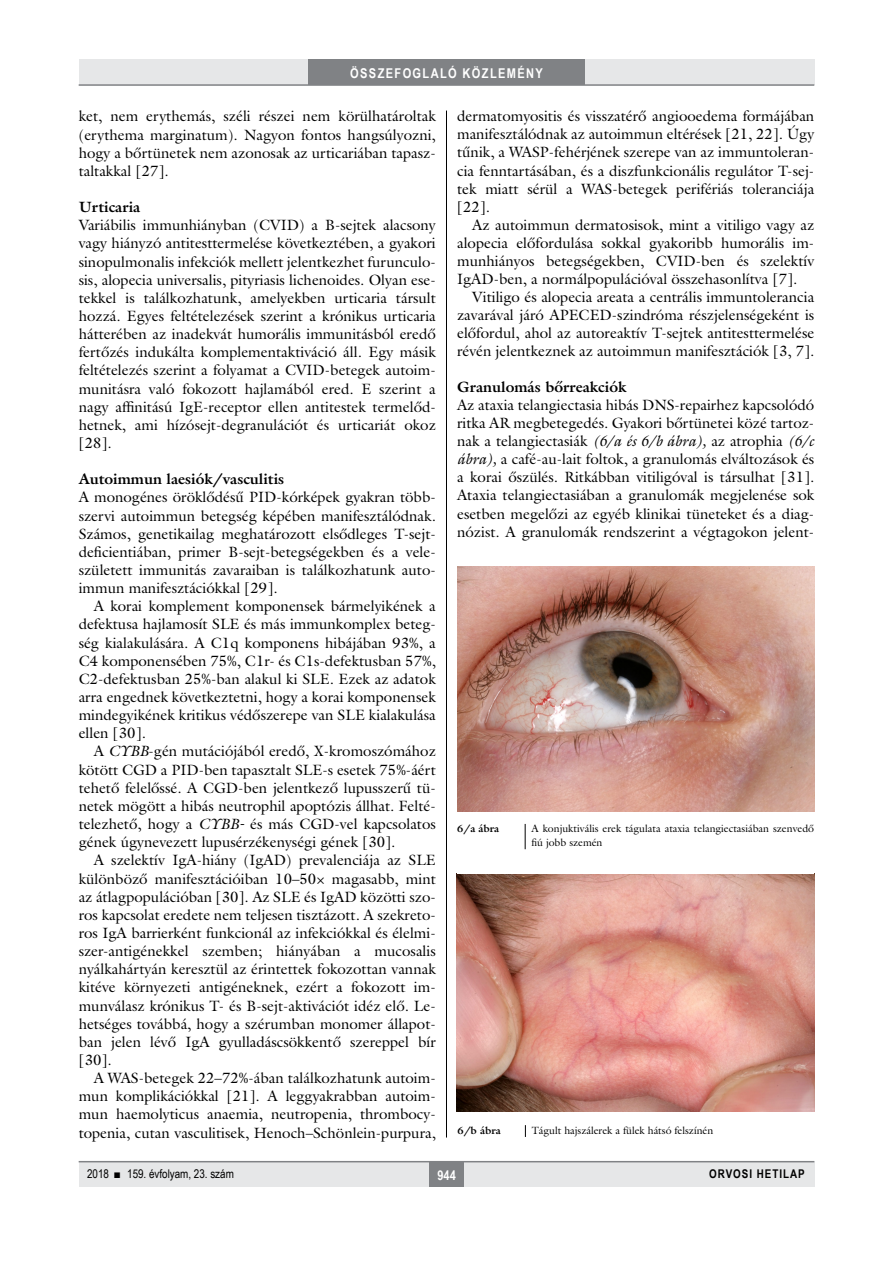
<style>
.page{position:relative;width:893px;height:1263px;background:#fff}
.page>*{position:absolute;margin:0;border:0;box-sizing:border-box;transform-origin:0 0}
.Body_Text{font:15px/18.1px "Galliard Reg";color:#000;text-align:justify}
.Body_tompa{font:15px/18.1px "Galliard Reg";color:#000;text-align:justify}
.Body_tompa-2{font:700 15px "Galliard Reg";color:#000}
.t1{font:700 13.5px "Arial Narrow";letter-spacing:.1em;color:#fff}
.t2{font:12px "Arial Narrow";color:#000}
.t3{font:700 12px "Arial Narrow";letter-spacing:.08em;color:#000}
.kepalairas2{font:10.5px/13.5px "Galliard Reg";color:#000}
.kepalairas1{font:700 10.5px "Galliard Reg";color:#000}
.s1{font-style:italic}
</style>
<div class="page">
<div style="left:79px;top:1161px;width:735px;height:25px;background:#e6e7e8"></div>
<hr style="left:79px;top:1161px;width:735px;height:1px;background:#808285">
<div style="left:430px;top:1161px;width:34px;height:25px;background:#808285"></div>
<div style="left:79px;top:60px;width:735px;height:25px;background:#e6e7e8"></div>
<div style="left:308px;top:60px;width:277px;height:25px;background:#808285"></div>
<hr style="left:79px;top:84px;width:735px;height:2px;background:#808285">
<hr style="left:446px;top:111px;width:1px;height:1026px;background:#000">
<img style="left:457px;top:567px;width:357px;height:244px">
<img style="left:457px;top:874px;width:357px;height:237px">
<svg style="left:525px;top:824px;width:1px;height:25px"></svg>
<svg style="left:525px;top:1125px;width:1px;height:12px"></svg>
<p class="t1" style="left:350px;top:63px;width:194px">ÖSSZEFOGLALÓ KÖZLEMÉNY</p>
<p class="Body_Text" style="left:79px;top:107px;width:359px">ket, nem erythemás, széli részei nem körülhatároltak (erythema marginatum). Nagyon fontos hangsúlyozni, hogy a bőrtünetek nem azonosak az urticariában tapasz&shy;taltakkal [27].</p>
<p class="Body_tompa-2" style="left:79px;top:197px;width:63px">Urticaria</p>
<p class="Body_tompa" style="left:79px;top:216px;width:359px">Variábilis immunhiányban (CVID) a B-sejtek alacsony vagy hiányzó antitesttermelése következtében, a gyakori sinopulmonalis infekciók mellett jelentkezhet furunculo&shy;sis, alopecia universalis, pityriasis lichenoides. Olyan ese&shy;tekkel is találkozhatunk, amelyekben urticaria társult hozzá. Egyes feltételezések szerint a krónikus urticaria hátterében az inadekvát humorális immunitásból eredő fertőzés indukálta komplementaktiváció áll. Egy másik feltételezés szerint a folyamat a CVID-betegek autoim&shy;munitásra való fokozott hajlamából ered. E szerint a nagy affinitású IgE-receptor ellen antitestek termelőd&shy;hetnek, ami hízósejt-degranulációt és urticariát okoz [28].</p>
<p class="Body_tompa-2" style="left:79px;top:469px;width:207px">Autoimmun laesiók/vasculitis</p>
<p class="Body_tompa" style="left:79px;top:488px;width:359px">A monogénes öröklődésű PID-kórképek gyakran több&shy;szervi autoimmun betegség képében manifesztálódnak.<br>Számos, genetikailag meghatározott elsődleges T-sejt&shy;deficientiában, primer B-sejt-betegségekben és a vele&shy;született immunitás zavaraiban is találkozhatunk auto&shy;immun manifesztációkkal [29].</p>
<p class="Body_Text" style="left:79px;top:597px;width:359px;text-indent:15px">A korai komplement komponensek bármelyikének a defektusa hajlamosít SLE és más immunkomplex beteg&shy;ség kialakulására. A C1q komponens hibájában 93%, a C4 komponensében 75%, C1r- és C1s-defektusban 57%, C2-defektusban 25%-ban alakul ki SLE. Ezek az adatok arra engednek következtetni, hogy a korai komponensek mindegyikének kritikus védőszerepe van SLE kialakulása ellen [30].</p>
<p class="Body_Text" style="left:79px;top:742px;width:359px;text-indent:15px">A <span class="s1">CYBB</span>-gén mutációjából eredő, X-kromoszómához kötött CGD a PID-ben tapasztalt SLE-s esetek 75%-áért tehető felelőssé. A CGD-ben jelentkező lupusszerű tü&shy;netek mögött a hibás neutrophil apoptózis állhat. Felté&shy;telezhető, hogy a <span class="s1">CYBB-</span> és más CGD-vel kapcsolatos gének úgynevezett lupusérzékenységi gének [30].</p>
<p class="Body_Text" style="left:79px;top:851px;width:359px;text-indent:15px">A szelektív IgA-hiány (IgAD) prevalenciája az SLE különböző manifesztációiban 10–50× magasabb, mint az átlagpopulációban [30]. Az SLE és IgAD közötti szo&shy;ros kapcsolat eredete nem teljesen tisztázott. A szekreto&shy;ros IgA barrierként funkcionál az infekciókkal és élelmi&shy;szer-antigénekkel szemben; hiányában a mucosalis nyálkahártyán keresztül az érintettek fokozottan vannak kitéve környezeti antigéneknek, ezért a fokozott im&shy;munválasz krónikus T- és B-sejt-aktivációt idéz elő. Le&shy;hetséges továbbá, hogy a szérumban monomer állapot&shy;ban jelen lévő IgA gyulladáscsökkentő szereppel bír [30].</p>
<p class="Body_Text" style="left:79px;top:1069px;width:359px;text-indent:15px">A WAS-betegek 22–72%-ában találkozhatunk autoim&shy;mun komplikációkkal [21]. A leggyakrabban autoim&shy;mun haemolyticus anaemia, neutropenia, thrombocy&shy;topenia, cutan vasculitisek, Henoch–Schönlein-purpura,</p>
<p class="Body_Text" style="left:457px;top:107px;width:359px">dermatomyositis és visszatérő angiooedema formájában manifesztálódnak az autoimmun eltérések [21, 22]. Úgy tűnik, a WASP-fehérjének szerepe van az immuntoleran&shy;cia fenntartásában, és a diszfunkcionális regulátor T-sej&shy;tek miatt sérül a WAS-betegek perifériás toleranciája [22].</p>
<p class="Body_Text" style="left:457px;top:215px;width:359px;text-indent:15px">Az autoimmun dermatosisok, mint a vitiligo vagy az alopecia előfordulása sokkal gyakoribb humorális im&shy;munhiányos betegségekben, CVID-ben és szelektív IgAD-ben, a normálpopulációval összehasonlítva [7].</p>
<p class="Body_Text" style="left:457px;top:288px;width:359px;text-indent:15px">Vitiligo és alopecia areata a centrális immuntolerancia zavarával járó APECED-szindróma részjelenségeként is előfordul, ahol az autoreaktív T-sejtek antitesttermelése révén jelentkeznek az autoimmun manifesztációk [3, 7].</p>
<p class="Body_tompa-2" style="left:457px;top:377px;width:171px">Granulomás bőrreakciók</p>
<p class="Body_tompa" style="left:457px;top:396px;width:359px">Az ataxia telangiectasia hibás DNS-repairhez kapcsolódó ritka AR megbetegedés. Gyakori bőrtünetei közé tartoz&shy;nak a telangiectasiák <span class="s1">(6/a és 6/b ábra),</span> az atrophia <span class="s1">(6/c ábra),</span> a café-au-lait foltok, a granulomás elváltozások és a korai őszülés. Ritkábban vitiligóval is társulhat [31].<br>Ataxia telangiectasiában a granulomák megjelenése sok esetben megelőzi az egyéb klinikai tüneteket és a diag&shy;nózist. A granulomák rendszerint a végtagokon jelent-</p>
<p class="kepalairas1" style="left:457px;top:822px;width:44px">6/a ábra</p>
<p class="kepalairas2" style="left:531px;top:822px;width:284px">A konjuktivális erek tágulata ataxia telangiectasiában szenvedő fiú jobb szemén</p>
<p class="kepalairas1" style="left:457px;top:1123px;width:45px">6/b ábra</p>
<p class="kepalairas2" style="left:532px;top:1123px;width:183px">Tágult hajszálerek a fülek hátsó felszínén</p>
<p class="t2" style="left:87px;top:1165px;width:148px">2018 ■ 159. évfolyam, 23. szám</p>
<p class="t1" style="left:437px;top:1165px;width:20px">944</p>
<p class="t3" style="left:709px;top:1165px;width:97px">ORVOSI HETILAP</p>
</div>
